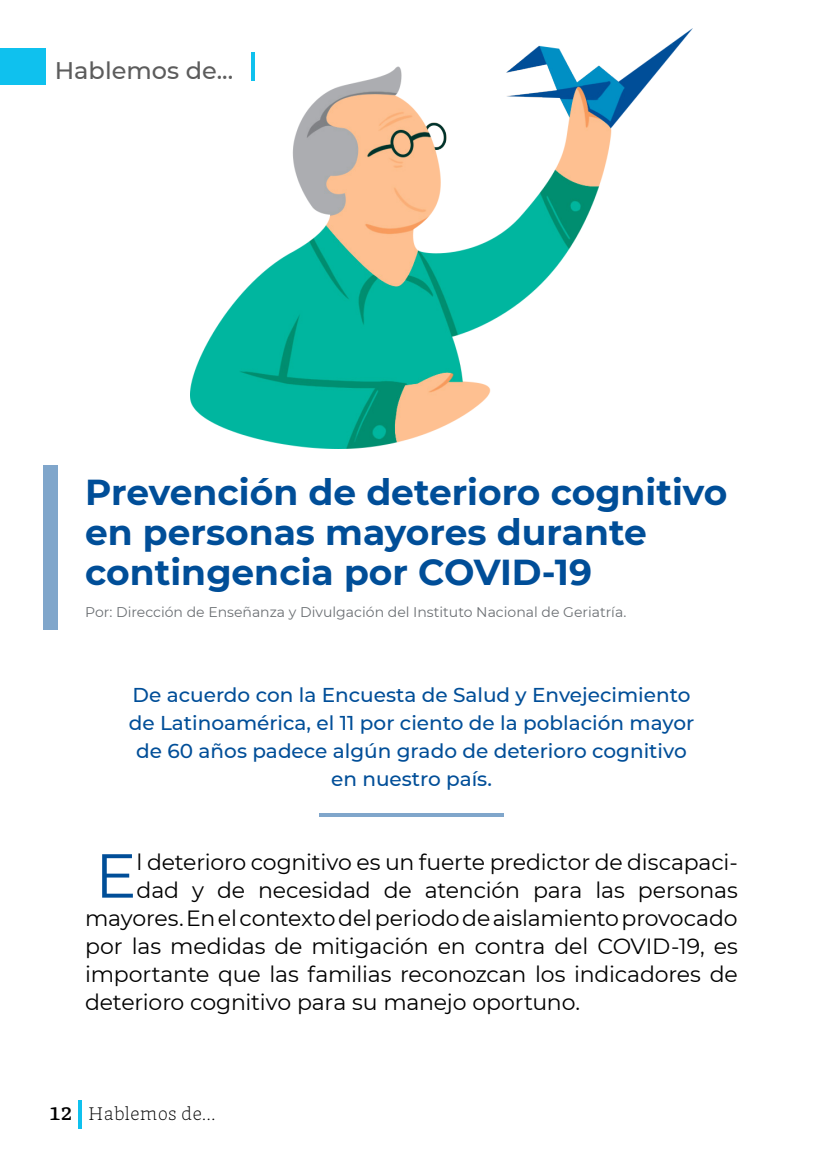
<style>
.page{position:relative;width:823px;height:1163px;background:#fff}
.page>*{position:absolute;margin:0;border:0;box-sizing:border-box;transform-origin:0 0}
.t1{font:62px "Montserrat";color:#004e98}
.t2{font:700 36px/40px "Montserrat";color:#004e98}
.t3{font:500 24px "Montserrat";color:#5c5c5c}
.t4{font:22px "Montserrat";letter-spacing:-.01em;color:#000}
.t5{font:500 20px/28px "Montserrat";color:#004e98;text-align:center}
.t6{font:300 18px "GMX";color:#000}
.t7{font:14px "Montserrat";color:#6c7074}
.s1{font-weight:700}
</style>
<div class="page">
<img style="left:190px;top:28px;width:502px;height:421px">
<div style="left:43px;top:465px;width:14px;height:164px;background:#80a6cb"></div>
<hr style="left:251px;top:52px;width:3px;height:29px;background:#0fc1ee">
<div style="left:0;top:48px;width:46px;height:37px;background:#0fc1ee"></div>
<hr style="left:78px;top:1100px;width:3px;height:28px;background:#0fc1ee">
<hr style="left:319px;top:813px;width:184px;height:3px;background:#004e98">
<p class="t3" style="left:55px;top:53px;width:180px">Hablemos de...</p>
<p class="t2" style="left:85px;top:470px;width:643px">Prevención de deterioro cognitivo en personas mayores durante contingencia por COVID-19</p>
<p class="t7" style="left:85px;top:602px;width:542px">Por: Dirección de Enseñanza y Divulgación del Instituto Nacional de Geriatría.</p>
<p class="t5" style="left:129px;top:679px;width:566px">De acuerdo con la Encuesta de Salud y Envejecimiento de Latinoamérica, el 11 por ciento de la población mayor de 60 años padece algún grado de deterioro cognitivo en nuestro país.</p>
<p class="t1" style="left:95px;top:832px;width:43px">E</p>
<p class="t4" style="left:136px;top:846px;width:602px">l deterioro cognitivo es un fuerte predictor de discapaci-</p>
<p class="t4" style="left:136px;top:874px;width:602px">dad y de necesidad de atención para las personas</p>
<p class="t4" style="left:85px;top:902px;width:653px">mayores. En el contexto del periodo de aislamiento provocado</p>
<p class="t4" style="left:85px;top:930px;width:654px">por las medidas de mitigación en contra del COVID-19, es</p>
<p class="t4" style="left:85px;top:958px;width:654px">importante que las familias reconozcan los indicadores de</p>
<p class="t4" style="left:85px;top:986px;width:496px">deterioro cognitivo para su manejo oportuno.</p>
<p class="t6" style="left:50px;top:1102px;width:167px"><span class="s1">12</span> • Hablemos de...</p>
</div>
